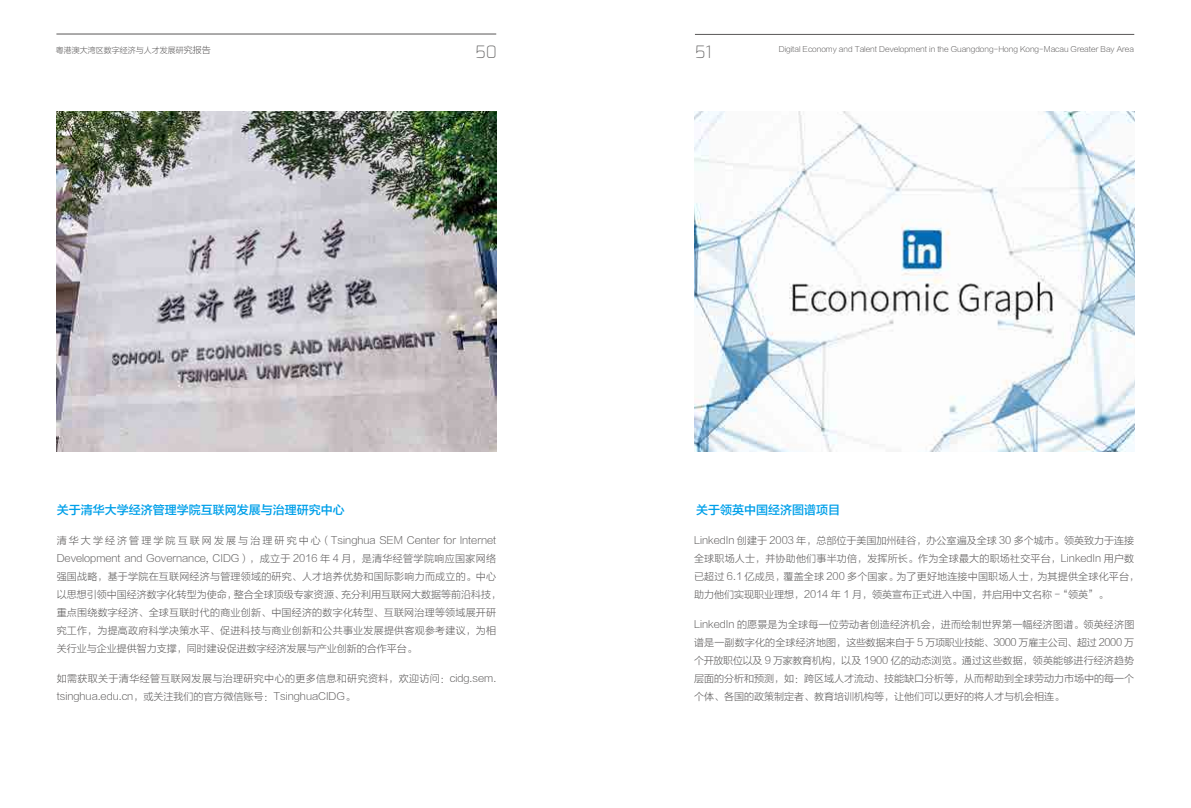
<style>
.page{position:relative;width:1191px;height:808px;background:#fff}
.page>*{position:absolute;margin:0;border:0;box-sizing:border-box;transform-origin:0 0}
.t1{font:200 17px "Exo";color:#656464}
.t2{font:12px "FZLTZHK GBK1 0";color:#00a0e9}
.t3{font:10px/18px "FZLTXHJW GB1 0";color:#595757}
.t4{font:10px/18px "FZLTXHJW GB1 0";letter-spacing:.025em;color:#595757}
.t5{font:8px "FZLTXHJW GB1 0";color:#595757}
.t6{font:7.5px "FZLTXHJW GB1 0";color:#595757}
.s1{font-size:9px}
</style>
<div class="page">
<img style="left:57px;top:111px;width:439px;height:340px">
<img style="left:694px;top:111px;width:440px;height:340px">
<p class="t5" style="left:56px;top:46px;width:157px">粤港澳大湾区数字经济与人才发展研<span class="s1">究报告</span></p>
<h1 class="t1" style="left:475px;top:41px;width:23px">50</h1>
<h1 class="t1" style="left:694px;top:41px;width:18px">51</h1>
<p class="t6" style="left:778px;top:45px;width:357px">Digital Economy and Talent Development in the Guangdong- Hong Kong- Macau Greater Bay Area</p>
<p class="t2" style="left:57px;top:503px;width:289px">关于清华大学经济管理学院互联网发展与治理研究中心</p>
<p class="t2" style="left:696px;top:503px;width:145px">关于领英中国经济图谱项目</p>
<p class="t4" style="left:57px;top:532px;width:446px">清华大学经济管理学院互联网发展与治理研究中心（Tsinghua SEM Center for Internet Development and Governance, CIDG），成立于 2016 年 4 月，是清华经管学院响应国家网络强国战略，基于学院在互联网经济与管理领域的研究、人才培养优势和国际影响力而成立的。中心以思想引领中国经济数字化转型为使命，整合全球顶级专家资源、充分利用互联网大数据等前沿科技，重点围绕数字经济、全球互联时代的商业创新、中国经济的数字化转型、互联网治理等领域展开研究工作，为提高政府科学决策水平、促进科技与商业创新和公共事业发展提供客观参考建议，为相关行业与企业提供智力支撑，同时建设促进数字经济发展与产业创新的合作平台。</p>
<p class="t3" style="left:57px;top:669px;width:441px">如需获取关于清华经管互联网发展与治理研究中心的更多信息和研究资料，欢迎访问：cidg.sem. tsinghua.edu.cn，或关注我们的官方微信账号：TsinghuaCIDG。</p>
<p class="t3" style="left:694px;top:532px;width:447px">LinkedIn 创建于 2003 年，总部位于美国加州硅谷，办公室遍及全球 30 多个城市。领英致力于连接全球职场人士，并协助他们事半功倍，发挥所长。作为全球最大的职场社交平台，LinkedIn 用户数已超过 6.1 亿成员，覆盖全球 200 多个国家。为了更好地连接中国职场人士，为其提供全球化平台，助力他们实现职业理想，2014 年 1 月，领英宣布正式进入中国，并启用中文名称 -“领英”。</p>
<p class="t3" style="left:694px;top:615px;width:442px;text-align:justify">LinkedIn 的愿景是为全球每一位劳动者创造经济机会，进而绘制世界第一幅经济图谱。领英经济图谱是一副数字化的全球经济地图，这些数据来自于 5 万项职业技能、3000 万雇主公司、超过 2000 万个开放职位以及 9 万家教育机构，以及 1900 亿的动态浏览。通过这些数据，领英能够进行经济趋势层面的分析和预测，如：跨区域人才流动、技能缺口分析等，从而帮助到全球劳动力市场中的每一个个体、各国的政策制定者、教育培训机构等，让他们可以更好的将人才与机会相连。</p>
</div>
